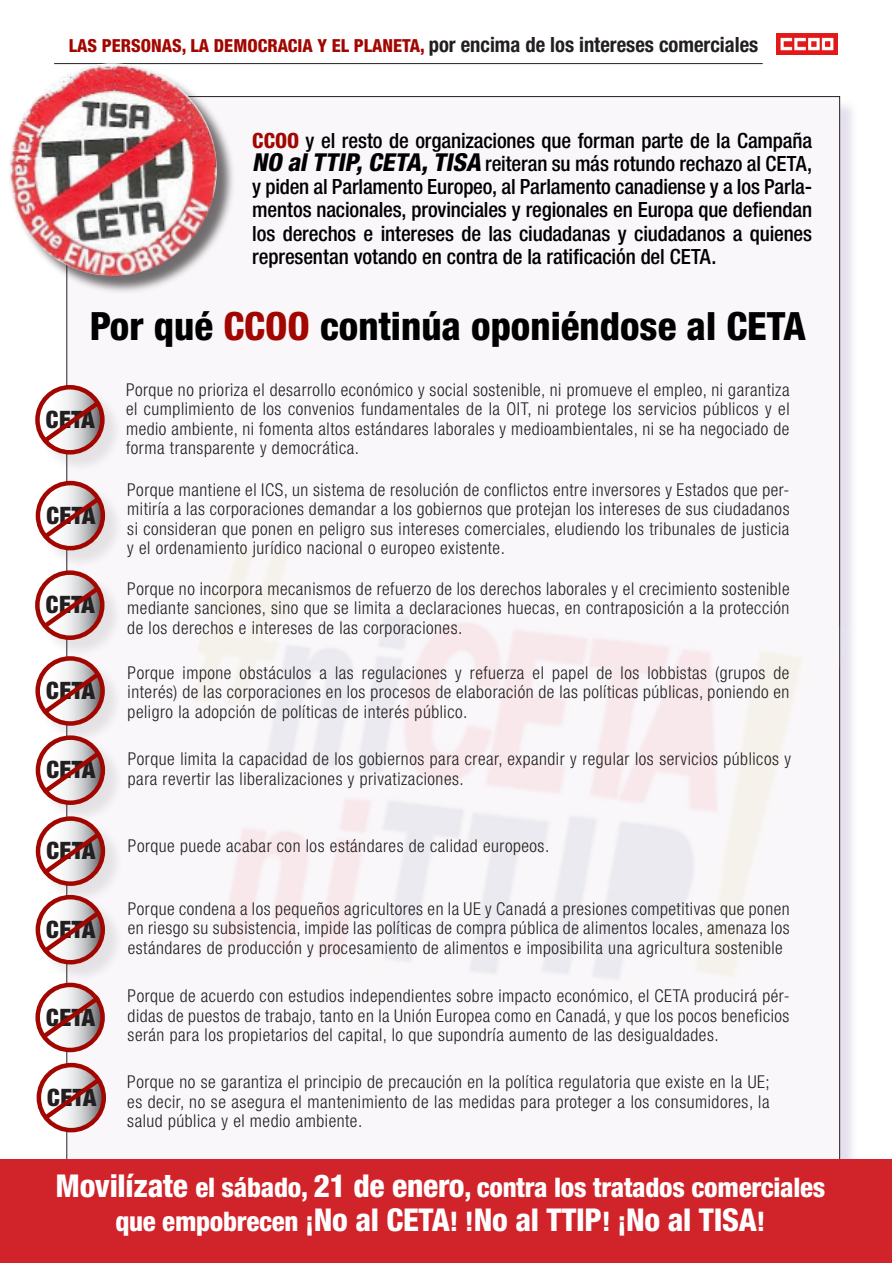
<style>
.page{position:relative;width:893px;height:1263px;background:#fff}
.page>*{position:absolute;margin:0;border:0;box-sizing:border-box;transform-origin:0 0}
.Entradillas{font:800 condensed 39px "Helvetica Neue";color:#000}
.Entradillas-2{font:800 condensed 31.5px "Helvetica Neue";letter-spacing:-.01em;color:#fff}
.Entradillas-3{font:800 condensed 27px "Helvetica Neue";letter-spacing:-.01em;color:#fff}
.Entradillas-4{font:900 condensed 24px "Helvetica Neue";letter-spacing:.02em;color:#231f20}
.t1{font:500 condensed 21px/23.2px "Helvetica Neue";letter-spacing:-.005em;color:#000;text-align:justify}
.Entradillas-5{font:800 condensed 18px "Helvetica Neue";color:#a20600}
.Entradillas-6{font:300 condensed 17.7px/19.5px "Helvetica Neue";letter-spacing:.03em;color:#231f20;text-align:justify}
.s1{font-weight:700;font-size:21px;color:#231f20}
.s2{font-weight:800;color:#a20600}
.s3{font-weight:800;font-style:italic;font-size:24.75px}
.s4{color:#a20600}
.s5{font-size:31.5px}
.s6{font-size:27px}
</style>
<div class="page">
<div style="left:67px;top:97px;width:773px;height:1133px;background:#faf7fa"></div>
<img style="left:776px;top:33px;width:62px;height:21px">
<hr style="left:54px;top:63px;width:709px;height:1px;background:#231f20">
<img style="left:194px;top:457px;width:658px;height:648px">
<div style="left:0;top:1159px;width:891px;height:104px;background:#d1232a"></div>
<div style="left:10px;top:65px;width:227px;height:231px;background:#231f20;opacity:.64"></div>
<img style="left:8px;top:63px;width:209px;height:213px;border-radius:50%">
<div style="left:37px;top:386px;width:88px;height:88px;background:#231f20;opacity:.1"></div>
<svg style="left:37px;top:387px;width:65px;height:65px"></svg>
<div style="left:35px;top:385px;width:70px;height:70px;border:4px solid #a20600;border-radius:50%"></div>
<svg style="left:38px;top:396px;width:67px;height:52px"></svg>
<div style="left:37px;top:482px;width:88px;height:88px;background:#231f20;opacity:.1"></div>
<svg style="left:38px;top:483px;width:65px;height:65px"></svg>
<div style="left:36px;top:481px;width:69px;height:69px;border:4px solid #a20600;border-radius:50%"></div>
<svg style="left:38px;top:492px;width:67px;height:51px"></svg>
<div style="left:37px;top:572px;width:88px;height:88px;background:#231f20;opacity:.1"></div>
<svg style="left:37px;top:573px;width:65px;height:65px"></svg>
<div style="left:35px;top:570px;width:70px;height:70px;border:4px solid #a20600;border-radius:50%"></div>
<svg style="left:38px;top:582px;width:67px;height:51px"></svg>
<div style="left:37px;top:658px;width:88px;height:88px;background:#231f20;opacity:.1"></div>
<svg style="left:38px;top:658px;width:65px;height:65px"></svg>
<div style="left:35px;top:656px;width:70px;height:70px;border:4px solid #a20600;border-radius:50%"></div>
<svg style="left:38px;top:667px;width:67px;height:52px"></svg>
<div style="left:37px;top:737px;width:88px;height:88px;background:#231f20;opacity:.1"></div>
<svg style="left:38px;top:738px;width:65px;height:65px"></svg>
<div style="left:36px;top:735px;width:69px;height:70px;border:4px solid #a20600;border-radius:50%"></div>
<svg style="left:38px;top:747px;width:67px;height:51px"></svg>
<div style="left:37px;top:818px;width:88px;height:88px;background:#231f20;opacity:.1"></div>
<svg style="left:38px;top:818px;width:65px;height:66px"></svg>
<div style="left:36px;top:816px;width:69px;height:70px;border:4px solid #a20600;border-radius:50%"></div>
<svg style="left:38px;top:828px;width:67px;height:51px"></svg>
<div style="left:37px;top:896px;width:88px;height:88px;background:#231f20;opacity:.1"></div>
<svg style="left:38px;top:897px;width:65px;height:65px"></svg>
<div style="left:36px;top:895px;width:69px;height:69px;border:4px solid #a20600;border-radius:50%"></div>
<svg style="left:38px;top:906px;width:67px;height:51px"></svg>
<svg style="left:38px;top:985px;width:65px;height:65px"></svg>
<div style="left:35px;top:983px;width:70px;height:69px;border:4px solid #a20600;border-radius:50%"></div>
<svg style="left:38px;top:991px;width:67px;height:51px"></svg>
<svg style="left:39px;top:1065px;width:65px;height:65px"></svg>
<div style="left:37px;top:1063px;width:69px;height:69px;border:4px solid #a20600;border-radius:50%"></div>
<svg style="left:39px;top:1073px;width:67px;height:51px"></svg>
<p class="Entradillas-5" style="left:69px;top:35px;width:691px">LAS PERSONAS, LA DEMOCRACIA Y EL PLANETA, <span class="s1">por encima de los intereses comerciales</span></p>
<p class="t1" style="left:252px;top:128px;width:561px"><span class="s2">CCOO</span> y el resto de organizaciones que forman parte de la Campaña <span class="s3">NO alTTIP,CETA,TISA</span> reiteran su más rotundo rechazo al CETA, y piden al Parlamento Europeo, al Parlamento canadiense y a los Parla&shy;mentos nacionales, provinciales y regionales en Europa que defiendan los derechos e intereses de las ciudadanas y ciudadanos a quienes representan votando en contra de la ratificación del CETA.</p>
<p class="Entradillas" style="left:90px;top:302px;width:718px">Por qué <span class="s4">CCOO</span> continúa oponiéndose al CETA</p>
<p class="Entradillas-6" style="left:126px;top:380px;width:665px">Porque no prioriza el desarrollo económico y social sostenible, ni promueve el empleo, ni garantiza el cumplimiento de los convenios fundamentales de la OIT, ni protege los servicios públicos y el medio ambiente, ni fomenta altos estándares laborales y medioambientales, ni se ha negociado de forma transparente y democrática.</p>
<p class="Entradillas-4" style="left:46px;top:404px;width:50px">CETA</p>
<p class="Entradillas-4" style="left:46px;top:500px;width:50px">CETA</p>
<p class="Entradillas-4" style="left:46px;top:590px;width:50px">CETA</p>
<p class="Entradillas-4" style="left:46px;top:676px;width:50px">CETA</p>
<p class="Entradillas-6" style="left:127px;top:480px;width:664px">Porque mantiene el ICS, un sistema de resolución de conflictos entre inversores y Estados que per&shy;mitiría a las corporaciones demandar a los gobiernos que protejan los intereses de sus ciudadanos si consideran que ponen en peligro sus intereses comerciales, eludiendo los tribunales de justicia y el ordenamiento jurídico nacional o europeo existente.</p>
<p class="Entradillas-6" style="left:127px;top:578px;width:664px">Porque no incorpora mecanismos de refuerzo de los derechos laborales y el crecimiento sostenible mediante sanciones, sino que se limita a declaraciones huecas, en contraposición a la protección de los derechos e intereses de las corporaciones.</p>
<p class="Entradillas-6" style="left:128px;top:663px;width:663px">Porque impone obstáculos a las regulaciones y refuerza el papel de los lobbistas (grupos de interés) de las corporaciones en los procesos de elaboración de las políticas públicas, poniendo en peligro la adopción de políticas de interés público.</p>
<p class="Entradillas-4" style="left:46px;top:755px;width:50px">CETA</p>
<p class="Entradillas-6" style="left:128px;top:749px;width:665px">Porque limita la capacidad de los gobiernos para crear, expandir y regular los servicios públicos y para revertir las liberalizaciones y privatizaciones.</p>
<p class="Entradillas-4" style="left:46px;top:836px;width:50px">CETA</p>
<p class="Entradillas-6" style="left:128px;top:836px;width:423px">Porque puede acabar con los estándares de calidad europeos.</p>
<p class="Entradillas-4" style="left:46px;top:914px;width:50px">CETA</p>
<p class="Entradillas-4" style="left:46px;top:1002px;width:50px">CETA</p>
<p class="Entradillas-4" style="left:47px;top:1082px;width:50px">CETA</p>
<p class="Entradillas-6" style="left:128px;top:898px;width:663px">Porque condena a los pequeños agricultores en la UE y Canadá a presiones competitivas que ponen en riesgo su subsistencia, impide las políticas de compra pública de alimentos locales, amenaza los estándares de producción y procesamiento de alimentos e imposibilita una agricultura sostenible</p>
<p class="Entradillas-6" style="left:128px;top:986px;width:663px">Porque de acuerdo con estudios independientes sobre impacto económico, el CETA producirá pér&shy;didas de puestos de trabajo, tanto en la Unión Europea como en Canadá, y que los pocos beneficios serán para los propietarios del capital, lo que supondría aumento de las desigualdades.</p>
<p class="Entradillas-6" style="left:127px;top:1072px;width:644px">Porque no se garantiza el principio de precaución en la política regulatoria que existe en la UE; es decir, no se asegura el mantenimiento de las medidas para proteger a los consumidores, la salud pública y el medio ambiente.</p>
<p class="Entradillas-3" style="left:55px;top:1171px;width:771px"><span class="s5">Movilízate</span> el sábado, <span class="s5">21 de enero</span>, contra los tratados comerciales</p>
<p class="Entradillas-2" style="left:115px;top:1201px;width:652px"><span class="s6">que empobrecen ¡</span>No al CETA<span class="s6">! !</span>No al TTIP<span class="s6">! ¡</span>No al TISA<span class="s6">!</span></p>
</div>
